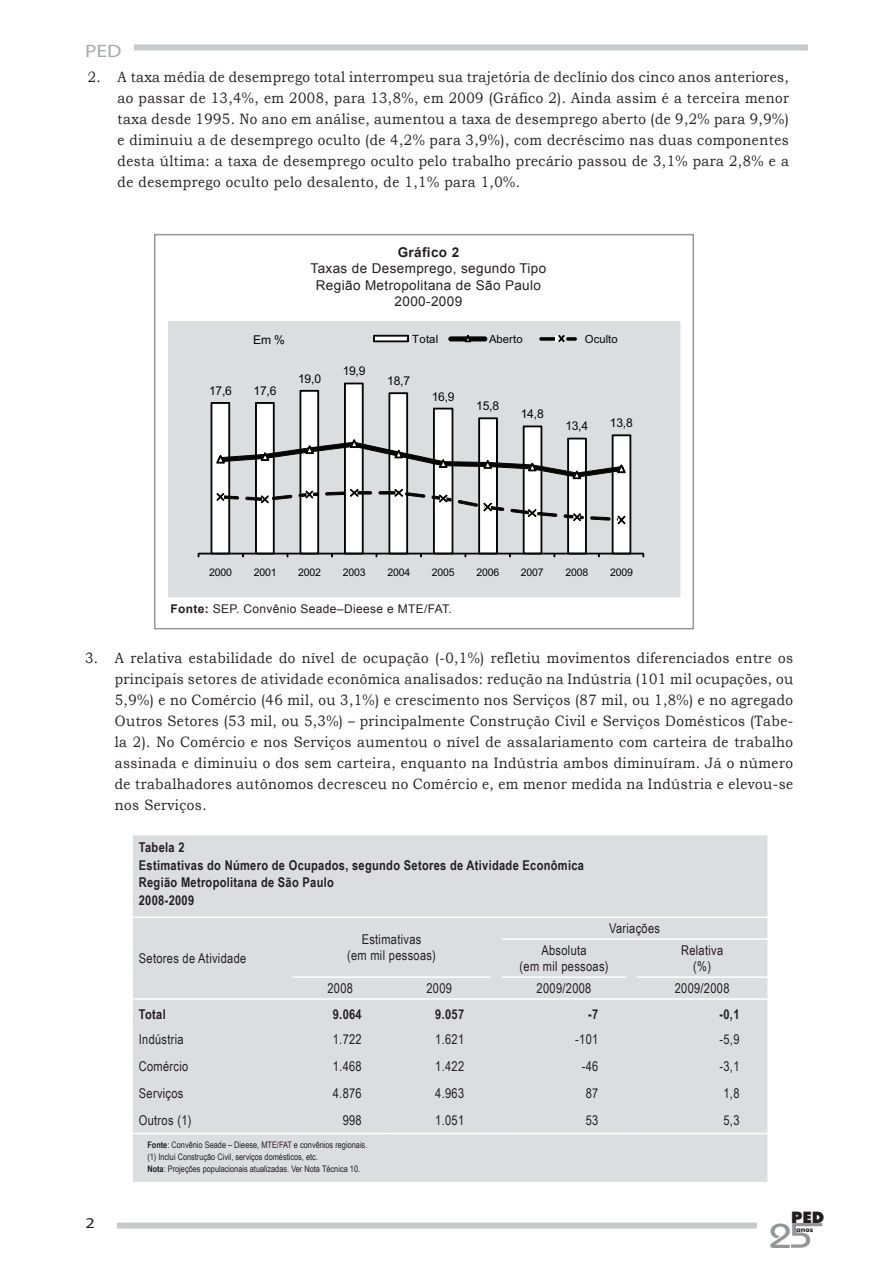
<style>
.page{position:relative;width:893px;height:1263px;background:#fff}
.page>*{position:absolute;margin:0;border:0;box-sizing:border-box;transform-origin:0 0}
.t1{font:500 34.5px "Bauhaus IT Cby BT";color:#939598;scale:1.2 1}
.t2{font:18px "Myriad Pro";color:#a8a9ad;scale:1.2 1}
.t3{font:900 15.9px "Futura BT";color:#231f20}
.Paragrafo_no{font:15px/21px "Bookman Old Style";letter-spacing:.03em;color:#231f20;text-align:justify;scale:.9 1}
.t4{font:15px "Myriad Pro";color:#231f20;scale:1.2 1}
.Tabela_3{font:13.5px/16.2px "Arial Narrow";letter-spacing:.025em;color:#231f20;text-align:center}
.título_tabelas{font:700 13.5px "Arial Narrow";letter-spacing:.025em;color:#231f20}
.Body_Text{font:13.5px "Arial";letter-spacing:.03em;color:#231f20}
.Tabela_3-2{font:700 13.5px "Arial Narrow";letter-spacing:.025em;color:#231f20}
.Body_Text-2{font:700 13.5px "Arial";letter-spacing:.03em;color:#231f20}
.t5{font:12.15px "Arial";letter-spacing:-.02em;color:#050504}
.Body_Text-3{font:12px "Arial";letter-spacing:.03em;color:#231f20}
.t6{font:11.4px "Arial";letter-spacing:.01em;color:#050504}
.t7{font:10.5px "Arial";letter-spacing:-.015em;color:#050504}
.Fonte{font:9px "Arial Narrow";color:#231f20}
.t8{font:700 7.05px "Futura BT";color:#231f20}
.s1{font-weight:700}
</style>
<div class="page">
<div style="left:117px;top:1222px;width:640px;height:6px;background:#c7c8ca"></div>
<div style="left:85px;top:44px;width:723px;height:6px;background:#c7c8ca"></div>
<div style="left:82px;top:33px;width:52px;height:37px;background:#fff"></div>
<svg style="left:791px;top:1223px;width:31px;height:25px"></svg>
<div style="left:154px;top:234px;width:540px;height:395px;background:#fff;border:2px solid #939598"></div>
<div style="left:168px;top:321px;width:512px;height:276px;background:#dcdddf"></div>
<div style="left:133px;top:835px;width:634px;height:347px;background:#dcdddf"></div>
<hr style="left:133px;top:916px;width:160px;height:2px;background:#fff">
<hr style="left:293px;top:916px;width:95px;height:2px;background:#fff">
<hr style="left:388px;top:916px;width:102px;height:2px;background:#fff">
<svg style="left:490px;top:916px;width:12px;height:2px"></svg>
<hr style="left:133px;top:998px;width:160px;height:2px;background:#fff">
<hr style="left:293px;top:998px;width:95px;height:2px;background:#fff">
<hr style="left:388px;top:998px;width:102px;height:2px;background:#fff">
<svg style="left:490px;top:998px;width:12px;height:2px"></svg>
<hr style="left:502px;top:998px;width:124px;height:2px;background:#fff">
<svg style="left:626px;top:998px;width:11px;height:2px"></svg>
<hr style="left:637px;top:998px;width:130px;height:2px;background:#fff">
<hr style="left:293px;top:976px;width:95px;height:2px;background:#fff">
<hr style="left:388px;top:976px;width:102px;height:2px;background:#fff">
<hr style="left:502px;top:976px;width:124px;height:2px;background:#fff">
<hr style="left:502px;top:916px;width:124px;height:2px;background:#fff">
<svg style="left:626px;top:916px;width:11px;height:2px"></svg>
<hr style="left:637px;top:916px;width:130px;height:2px;background:#fff">
<hr style="left:502px;top:938px;width:124px;height:2px;background:#fff">
<svg style="left:626px;top:938px;width:11px;height:2px"></svg>
<hr style="left:637px;top:938px;width:130px;height:2px;background:#fff">
<hr style="left:637px;top:976px;width:130px;height:2px;background:#fff">
<hr style="left:133px;top:1133px;width:160px;height:1px;background:#fff">
<hr style="left:293px;top:1133px;width:95px;height:1px;background:#fff">
<hr style="left:388px;top:1133px;width:102px;height:1px;background:#fff">
<svg style="left:490px;top:1133px;width:12px;height:1px"></svg>
<hr style="left:502px;top:1133px;width:124px;height:1px;background:#fff">
<hr style="left:637px;top:1133px;width:130px;height:1px;background:#fff">
<hr style="left:198px;top:553px;width:446px;height:1px;background:#050504">
<svg style="left:210px;top:383px;width:422px;height:174px"></svg>
<svg style="left:373px;top:334px;width:36px;height:9px"></svg>
<hr style="left:449px;top:337px;width:38px;height:4px;background:#050504;border-radius:2px">
<div style="left:448px;top:336px;width:39px;height:5px;border:1px solid #050504;border-radius:2px"></div>
<svg style="left:464px;top:334px;width:8px;height:9px"></svg>
<div style="left:566px;top:337px;width:11px;height:4px;border:1px solid #050504"></div>
<div style="left:539px;top:337px;width:21px;height:4px;border:1px solid #050504"></div>
<svg style="left:540px;top:335px;width:36px;height:7px"></svg>
<p class="t2" style="left:85px;top:39px;width:32px">PED</p>
<p class="Paragrafo_no" style="left:118px;top:67px;width:747px;text-indent:-30px">2. A taxa média de desemprego total interrompeu sua trajetória de declínio dos cinco anos anteriores, ao passar de 13,4%, em 2008, para 13,8%, em 2009 (Gráfico 2). Ainda assim é a terceira menor taxa desde 1995. No ano em análise, aumentou a taxa de desemprego aberto (de 9,2% para 9,9%) e diminuiu a de desemprego oculto (de 4,2% para 3,9%), com decréscimo nas duas componentes desta última: a taxa de desemprego oculto pelo trabalho precário passou de 3,1% para 2,8% e a de desemprego oculto pelo desalento, de 1,1% para 1,0%.</p>
<p class="Body_Text-2" style="left:398px;top:243px;width:63px">Gráfico 2</p>
<p class="Body_Text" style="left:311px;top:260px;width:237px">Taxas de Desemprego, segundo Tipo</p>
<p class="Body_Text" style="left:316px;top:276px;width:227px">Região Metropolitana de São Paulo</p>
<p class="Body_Text" style="left:395px;top:292px;width:69px">2000-2009</p>
<p class="t5" style="left:253px;top:333px;width:33px">Em %</p>
<p class="t6" style="left:412px;top:333px;width:27px">Total</p>
<p class="t6" style="left:489px;top:333px;width:35px">Aberto</p>
<p class="t6" style="left:585px;top:333px;width:34px">Oculto</p>
<p class="t5" style="left:209px;top:384px;width:24px">17,6</p>
<p class="t5" style="left:254px;top:384px;width:24px">17,6</p>
<p class="t5" style="left:298px;top:372px;width:24px">19,0</p>
<p class="t5" style="left:343px;top:364px;width:24px">19,9</p>
<p class="t5" style="left:387px;top:374px;width:24px">18,7</p>
<p class="t5" style="left:432px;top:390px;width:24px">16,9</p>
<p class="t5" style="left:476px;top:399px;width:24px">15,8</p>
<p class="t5" style="left:521px;top:408px;width:24px">14,8</p>
<p class="t5" style="left:565px;top:420px;width:24px">13,4</p>
<p class="t5" style="left:610px;top:416px;width:24px">13,8</p>
<p class="t7" style="left:209px;top:566px;width:24px">2000</p>
<p class="t7" style="left:254px;top:566px;width:24px">2001</p>
<p class="t7" style="left:298px;top:566px;width:24px">2002</p>
<p class="t7" style="left:343px;top:566px;width:24px">2003</p>
<p class="t7" style="left:387px;top:566px;width:24px">2004</p>
<p class="t7" style="left:432px;top:566px;width:24px">2005</p>
<p class="t7" style="left:476px;top:566px;width:24px">2006</p>
<p class="t7" style="left:521px;top:566px;width:24px">2007</p>
<p class="t7" style="left:565px;top:566px;width:24px">2008</p>
<p class="t7" style="left:610px;top:566px;width:24px">2009</p>
<p class="Body_Text-3" style="left:170px;top:601px;width:283px"><span class="s1">Fonte:</span> SEP. Convênio Seade–Dieese e MTE/FAT.</p>
<p class="Paragrafo_no" style="left:115px;top:647px;width:755px;text-indent:-30px">3. A relativa estabilidade do nível de ocupação (-0,1%) refletiu movimentos diferenciados entre os principais setores de atividade econômica analisados: redução na Indústria (101 mil ocupações, ou 5,9%) e no Comércio (46 mil, ou 3,1%) e crescimento nos Serviços (87 mil, ou 1,8%) e no agregado Outros Setores (53 mil, ou 5,3%) – principalmente Construção Civil e Serviços Domésticos (Tabe&shy;la 2). No Comércio e nos Serviços aumentou o nível de assalariamento com carteira de trabalho assinada e diminuiu o dos sem carteira, enquanto na Indústria ambos diminuíram. Já o número de trabalhadores autônomos decresceu no Comércio e, em menor medida na Indústria e elevou-se nos Serviços.</p>
<p class="título_tabelas" style="left:139px;top:837px;width:47px">Tabela 2</p>
<p class="título_tabelas" style="left:139px;top:855px;width:447px">Estimativas do Número de Ocupados, segundo Setores de Atividade Econômica</p>
<p class="título_tabelas" style="left:139px;top:872px;width:197px">Região Metropolitana de São Paulo</p>
<p class="título_tabelas" style="left:139px;top:889px;width:57px">2008-2009</p>
<p class="Tabela_3" style="left:139px;top:950px;width:109px">Setores de Atividade</p>
<p class="Tabela_3" style="left:347px;top:931px;width:90px">Estimativas<br>(em mil pessoas)</p>
<p class="Tabela_3" style="left:609px;top:920px;width:52px">Variações</p>
<p class="Tabela_3" style="left:520px;top:941px;width:90px">Absoluta<br>(em mil pessoas)</p>
<p class="Tabela_3" style="left:681px;top:941px;width:44px">Relativa (%)</p>
<p class="Tabela_3" style="left:327px;top:979px;width:27px">2008</p>
<p class="Tabela_3" style="left:426px;top:979px;width:27px">2009</p>
<p class="Tabela_3" style="left:537px;top:979px;width:56px">2009/2008</p>
<p class="Tabela_3" style="left:675px;top:979px;width:56px">2009/2008</p>
<p class="t4" style="left:85px;top:1213px;width:9px">2</p>
<p class="Tabela_3-2" style="left:139px;top:1004px;width:28px">Total</p>
<p class="Tabela_3-2" style="left:333px;top:1004px;width:30px">9.064</p>
<p class="Tabela_3-2" style="left:435px;top:1004px;width:30px">9.057</p>
<p class="Tabela_3-2" style="left:588px;top:1004px;width:12px">-7</p>
<p class="Tabela_3-2" style="left:719px;top:1004px;width:22px">-0,1</p>
<p class="Tabela_3" style="left:139px;top:1031px;width:46px">Indústria</p>
<p class="Tabela_3" style="left:333px;top:1031px;width:30px">1.722</p>
<p class="Tabela_3" style="left:435px;top:1031px;width:30px">1.621</p>
<p class="Tabela_3" style="left:575px;top:1031px;width:25px">-101</p>
<p class="Tabela_3" style="left:719px;top:1031px;width:22px">-5,9</p>
<p class="Tabela_3" style="left:139px;top:1058px;width:51px">Comércio</p>
<p class="Tabela_3" style="left:333px;top:1058px;width:30px">1.468</p>
<p class="Tabela_3" style="left:435px;top:1058px;width:30px">1.422</p>
<p class="Tabela_3" style="left:582px;top:1058px;width:18px">-46</p>
<p class="Tabela_3" style="left:719px;top:1058px;width:22px">-3,1</p>
<p class="Tabela_3" style="left:139px;top:1085px;width:46px">Serviços</p>
<p class="Tabela_3" style="left:333px;top:1085px;width:30px">4.876</p>
<p class="Tabela_3" style="left:435px;top:1085px;width:30px">4.963</p>
<p class="Tabela_3" style="left:586px;top:1085px;width:14px">87</p>
<p class="Tabela_3" style="left:723px;top:1085px;width:18px">1,8</p>
<p class="Tabela_3" style="left:139px;top:1111px;width:54px">Outros (1)</p>
<p class="Tabela_3" style="left:343px;top:1111px;width:21px">998</p>
<p class="Tabela_3" style="left:435px;top:1111px;width:30px">1.051</p>
<p class="Tabela_3" style="left:586px;top:1111px;width:14px">53</p>
<p class="Tabela_3" style="left:723px;top:1111px;width:18px">5,3</p>
<p class="Fonte" style="left:147px;top:1138px;width:222px"><span class="s1">Fonte</span>: Convênio Seade – Dieese, MTE/FAT e convênios regionais.</p>
<p class="Fonte" style="left:147px;top:1150px;width:172px">(1) Inclui Construção Civil, serviços domésticos, etc.</p>
<p class="Fonte" style="left:147px;top:1162px;width:214px"><span class="s1">Nota</span>: Projeções populacionais atualizadas. Ver Nota Técnica 10.</p>
<p class="t3" style="left:791px;top:1208px;width:35px">PED</p>
<p class="t8" style="left:796px;top:1225px;width:19px">anos</p>
<p class="t1" style="left:769px;top:1214px;width:20px">2</p>
</div>
